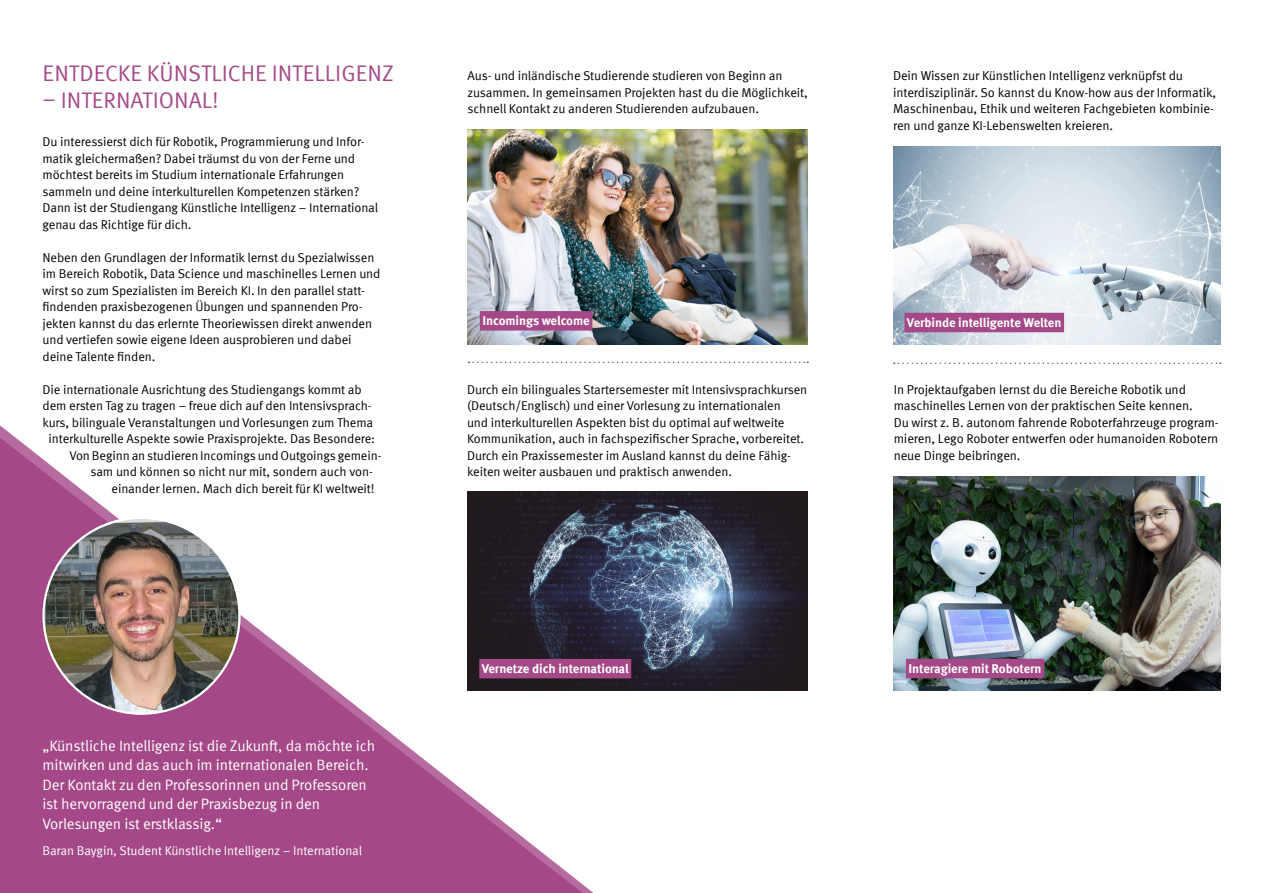
<style>
.page{position:relative;width:1263px;height:893px;background:#fff}
.page>*{position:absolute;margin:0;border:0;box-sizing:border-box;transform-origin:0 0}
.t1{font:22.5px "Meta OT";color:#a44888}
.t2{font:15px/19.5px "Meta OT";letter-spacing:-.01em;color:#fff}
.t3{font:12.9px/16.5px "Meta OT";letter-spacing:-.01em;color:#000}
.t4{font:12.75px/16.5px "Meta OT";letter-spacing:-.01em;color:#000}
.t5{font:700 12.75px "Meta OT";letter-spacing:-.01em;color:#fff}
.t6{font:12.75px "Meta OT";letter-spacing:-.01em;color:#fff}
</style>
<div class="page">
<img style="left:893px;top:476px;width:327px;height:214px">
<img style="left:468px;top:130px;width:340px;height:214px">
<img style="left:610px;top:492px;width:198px;height:198px">
<svg style="left:0;top:425px;width:610px;height:468px"></svg>
<svg style="left:0;top:438px;width:582px;height:455px;fill:#a44888"></svg>
<img style="left:44px;top:518px;width:195px;height:196px;border-radius:98px">
<div style="left:906px;top:659px;width:138px;height:19px;background:#a44888"></div>
<svg style="left:894px;top:363px;width:327px;height:1px"></svg>
<svg style="left:468px;top:362px;width:340px;height:1px"></svg>
<div style="left:479px;top:659px;width:152px;height:19px;background:#a44888"></div>
<img style="left:893px;top:146px;width:327px;height:198px">
<div style="left:904px;top:313px;width:160px;height:19px;background:#a44888"></div>
<div style="left:480px;top:311px;width:112px;height:20px;background:#a44888"></div>
<h1 class="t1" style="left:43px;top:60px;width:352px">ENTDECKE KÜNSTLICHE INTELLIGENZ</h1>
<h1 class="t1" style="left:43px;top:87px;width:178px">– INTERNATIONAL!</h1>
<p class="t4" style="left:43px;top:134px;width:337px">Du interessierst dich für Robotik, Programmierung und Infor&shy;matik gleichermaßen? Dabei träumst du von der Ferne und möchtest bereits im Studium internationale Erfahrungen sammeln und deine interkulturellen Kompetenzen stärken?<br>Dann ist der Studiengang Künstliche Intelligenz – International genau das Richtige für dich.</p>
<p class="t4" style="left:43px;top:249px;width:339px">Neben den Grundlagen der Informatik lernst du Spezialwissen im Bereich Robotik, Data Science und maschinelles Lernen und wirst so zum Spezialisten im Bereich KI. In den parallel statt&shy;findenden praxisbezogenen Übungen und spannenden Pro&shy;jekten kannst du das erlernte Theoriewissen direkt anwenden und vertiefen sowie eigene Ideen ausprobieren und dabei deine Talente finden.</p>
<p class="t4" style="left:43px;top:381px;width:321px">Die internationale Ausrichtung des Studiengangs kommt ab</p>
<p class="t4" style="left:43px;top:398px;width:331px">dem ersten Tag zu tragen – freue dich auf den Intensivsprach-</p>
<p class="t4" style="left:43px;top:414px;width:332px">kurs, bilinguale Veranstaltungen und Vorlesungen zum Thema</p>
<p class="t4" style="left:49px;top:431px;width:328px">interkulturelle Aspekte sowie Praxisprojekte. Das Besondere:</p>
<p class="t4" style="left:70px;top:447px;width:314px">Von Beginn an studieren Incomings und Outgoings gemein-</p>
<p class="t4" style="left:91px;top:464px;width:284px">sam und können so nicht nur mit, sondern auch von-</p>
<p class="t4" style="left:112px;top:480px;width:264px">einander lernen. Mach dich bereit für KI weltweit!</p>
<p class="t2" style="left:42px;top:736px;width:334px">„Künstliche Intelligenz ist die Zukunft, da möchte ich mitwirken und das auch im internationalen Bereich.<br>Der Kontakt zu den Professorinnen und Professoren ist hervorragend und der Praxisbezug in den Vorlesungen ist erstklassig.“</p>
<p class="t6" style="left:43px;top:843px;width:321px">Baran Baygin, Student Künstliche Intelligenz – International</p>
<p class="t4" style="left:467px;top:68px;width:342px">Aus- und inländische Studierende studieren von Beginn an zusammen. In gemeinsamen Projekten hast du die Möglichkeit, schnell Kontakt zu anderen Studierenden aufzubauen.</p>
<p class="t5" style="left:482px;top:313px;width:109px">Incomings welcome</p>
<p class="t4" style="left:467px;top:381px;width:342px">Durch ein bilinguales Startersemester mit Intensivsprachkursen (Deutsch/Englisch) und einer Vorlesung zu internationalen<br>und interkulturellen Aspekten bist du optimal auf weltweite Kommunikation, auch in fachspezifischer Sprache, vorbereitet.<br>Durch ein Praxissemester im Ausland kannst du deine Fähig&shy;keiten weiter ausbauen und praktisch anwenden.</p>
<p class="t5" style="left:482px;top:661px;width:149px">Vernetze dich international</p>
<p class="t3" style="left:893px;top:68px;width:325px">Dein Wissen zur Künstlichen Intelligenz verknüpfst du interdisziplinär. So kannst du Know-how aus der Informatik, Maschinenbau, Ethik und weiteren Fachgebieten kombinie&shy;ren und ganze KI-Lebenswelten kreieren.</p>
<p class="t5" style="left:907px;top:315px;width:156px">Verbinde intelligente Welten</p>
<p class="t3" style="left:894px;top:381px;width:326px">In Projektaufgaben lernst du die Bereiche Robotik und maschinelles Lernen von der praktischen Seite kennen.<br>Du wirst z. B. autonom fahrende Roboterfahrzeuge program&shy;mieren, Lego Roboter entwerfen oder humanoiden Robotern neue Dinge beibringen.</p>
<p class="t5" style="left:909px;top:660px;width:135px">Interagiere mit Robotern</p>
</div>
